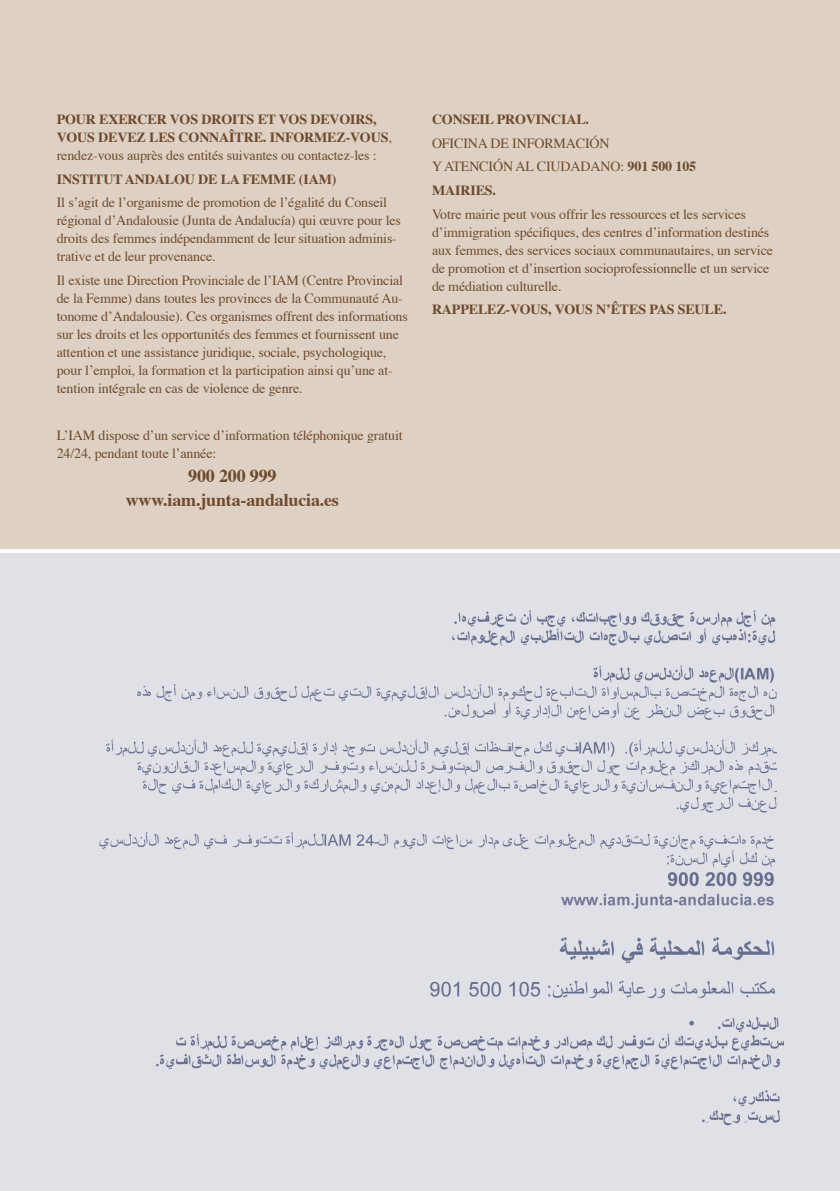
<style>
.page{position:relative;width:840px;height:1191px;background:#fff}
.page>*{position:absolute;margin:0;border:0;box-sizing:border-box;transform-origin:0 0}
.t1{font:700 18px/23.6px "Times";letter-spacing:-.01em;color:#6e4a2e;text-align:center}
.t2{font:14px/18px "Times";letter-spacing:-.01em;color:#6e4a2e}
.t3{font:700 14px/18px "Times";letter-spacing:-.01em;color:#6e4a2e}
.s1{font-weight:400}
.s2{font-weight:700}
</style>
<div class="page">
<div style="left:0;top:0;width:839px;height:549px;background:#ded1c3"></div>
<div style="left:0;top:554px;width:839px;height:637px;background:#e0e0e7"></div>
<img style="left:99px;top:609px;width:677px;height:299px">
<img style="left:430px;top:937px;width:346px;height:62px">
<img style="left:156px;top:1016px;width:626px;height:110px">
<p class="t3" style="left:57px;top:111px;width:336px">POUR EXERCER VOS DROITS ET VOS DEVOIRS,<br>VOUS DEVEZ LES CONNAÎTRE. INFORMEZ-VOUS<span class="s1">, rendez-vous auprès des entités suivantes ou contactez-les :</span></p>
<p class="t3" style="left:57px;top:170px;width:281px">INSTITUT ANDALOU DE LA FEMME (IAM)</p>
<p class="t2" style="left:57px;top:194px;width:345px">Il sʼagit de lʼorganisme de promotion de lʼégalité du Conseil régional dʼAndalousie (Junta de Andalucía) qui œuvre pour les droits des femmes indépendamment de leur situation adminis&shy;trative et de leur provenance.</p>
<p class="t2" style="left:57px;top:272px;width:352px">Il existe une Direction Provinciale de lʼIAM (Centre Provincial de la Femme) dans toutes les provinces de la Communauté Au&shy;tonome dʼAndalousie). Ces organismes offrent des informations sur les droits et les opportunités des femmes et fournissent une attention et une assistance juridique, sociale, psychologique, pour lʼemploi, la formation et la participation ainsi quʼune at&shy;tention intégrale en cas de violence de genre.</p>
<p class="t2" style="left:57px;top:427px;width:347px">LʼIAM dispose dʼun service dʼinformation téléphonique gratuit<br>24/24, pendant toute lʼannée:</p>
<p class="t1" style="left:126px;top:465px;width:215px">900 200 999 www.iam.junta-andalucia.es</p>
<p class="t3" style="left:432px;top:111px;width:158px">CONSEIL PROVINCIAL.</p>
<p class="t2" style="left:432px;top:132px;width:265px;line-height:23.6px">OFICINA DE INFORMACIÓN<br>Y ATENCIÓN AL CIUDADANO: <span class="s2">901 500 105<br>MAIRIES.</span></p>
<p class="t2" style="left:432px;top:206px;width:342px">Votre mairie peut vous offrir les ressources et les services dʼimmigration spécifiques, des centres dʼinformation destinés aux femmes, des services sociaux communautaires, un service de promotion et dʼinsertion socioprofessionnelle et un service de médiation culturelle.</p>
<p class="t3" style="left:432px;top:301px;width:296px">RAPPELEZ-VOUS, VOUS NʼÊTES PAS SEULE.</p>
</div>
